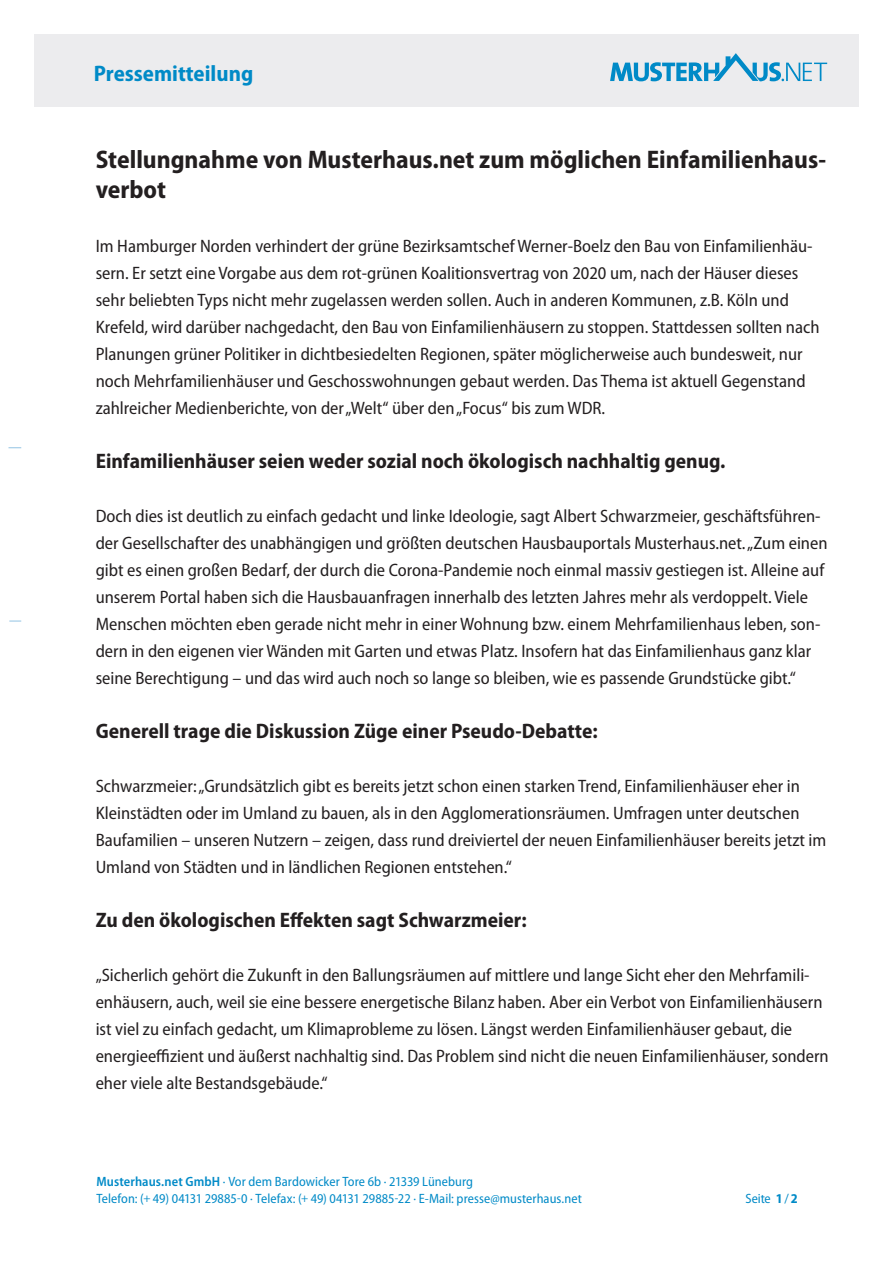
<style>
.page{position:relative;width:893px;height:1263px;background:#fff}
.page>*{position:absolute;margin:0;border:0;box-sizing:border-box;transform-origin:0 0}
.TheSans_Light_10pt{font:700 semi-condensed 25.5px/30px "Myriad Pro";color:#231f20}
.t1{font:700 semi-condensed 22.5px "Myriad Pro";color:#008ac7}
.TheSans_Light_10pt-2{font:700 semi-condensed 21px "Myriad Pro";color:#231f20}
.TheSans_Light_10pt-3{font:semi-condensed 18px/27px "Myriad Pro";color:#231f20}
.t2{font:semi-condensed 13.5px/16.5px "Myriad Pro";letter-spacing:.005em;color:#008ac7}
.s1{font-weight:600}
.s2{font-size:12px}
.s3{font-weight:700}
</style>
<div class="page">
<div style="left:34px;top:34px;width:825px;height:72px;background:#ececee"></div>
<svg style="left:610px;top:53px;width:217px;height:28px"></svg>
<svg style="left:9px;top:447px;width:12px;height:1px"></svg>
<svg style="left:9px;top:621px;width:12px;height:1px"></svg>
<p class="t1" style="left:94px;top:61px;width:161px">Pressemitteilung</p>
<p class="TheSans_Light_10pt" style="left:96px;top:145px;width:732px">Stellungnahme von Musterhaus.net zum möglichen Einfamilienhaus&shy;verbot</p>
<p class="TheSans_Light_10pt-3" style="left:96px;top:233px;width:725px">Im Hamburger Norden verhindert der grüne Bezirksamtschef Werner-Boelz den Bau von Einfamilienhäu&shy;sern. Er setzt eine Vorgabe aus dem rot-grünen Koalitionsvertrag von 2020 um, nach der Häuser dieses sehr beliebten Typs nicht mehr zugelassen werden sollen. Auch in anderen Kommunen, z.B. Köln und Krefeld, wird darüber nachgedacht, den Bau von Einfamilienhäusern zu stoppen. Stattdessen sollten nach Planungen grüner Politiker in dichtbesiedelten Regionen, später möglicherweise auch bundesweit, nur noch Mehrfamilienhäuser und Geschosswohnungen gebaut werden. Das Thema ist aktuell Gegenstand zahlreicher Medienberichte, von der „Welt“ über den „Focus“ bis zum WDR.</p>
<p class="TheSans_Light_10pt-2" style="left:96px;top:449px;width:631px">Einfamilienhäuser seien weder sozial noch ökologisch nachhaltig genug.</p>
<p class="TheSans_Light_10pt-3" style="left:96px;top:503px;width:733px">Doch dies ist deutlich zu einfach gedacht und linke Ideologie, sagt Albert Schwarzmeier, geschäftsführen&shy;der Gesellschafter des unabhängigen und größten deutschen Hausbauportals Musterhaus.net. „Zum einen gibt es einen großen Bedarf, der durch die Corona-Pandemie noch einmal massiv gestiegen ist. Alleine auf unserem Portal haben sich die Hausbauanfragen innerhalb des letzten Jahres mehr als verdoppelt. Viele Menschen möchten eben gerade nicht mehr in einer Wohnung bzw. einem Mehrfamilienhaus leben, son&shy;dern in den eigenen vier Wänden mit Garten und etwas Platz. Insofern hat das Einfamilienhaus ganz klar seine Berechtigung – und das wird auch noch so lange so bleiben, wie es passende Grundstücke gibt.“</p>
<p class="TheSans_Light_10pt-2" style="left:96px;top:719px;width:504px">Generell trage die Diskussion Züge einer Pseudo-Debatte:</p>
<p class="TheSans_Light_10pt-3" style="left:96px;top:773px;width:732px">Schwarzmeier: „Grundsätzlich gibt es bereits jetzt schon einen starken Trend, Einfamilienhäuser eher in Kleinstädten oder im Umland zu bauen, als in den Agglomerationsräumen. Umfragen unter deutschen Baufamilien – unseren Nutzern – zeigen, dass rund dreiviertel der neuen Einfamilienhäuser bereits jetzt im Umland von Städten und in ländlichen Regionen entstehen.“</p>
<p class="TheSans_Light_10pt-2" style="left:96px;top:908px;width:432px">Zu den ökologischen Effekten sagt Schwarzmeier:</p>
<p class="TheSans_Light_10pt-3" style="left:96px;top:962px;width:735px">„Sicherlich gehört die Zukunft in den Ballungsräumen auf mittlere und lange Sicht eher den Mehrfamili&shy;enhäusern, auch, weil sie eine bessere energetische Bilanz haben. Aber ein Verbot von Einfamilienhäusern ist viel zu einfach gedacht, um Klimaprobleme zu lösen. Längst werden Einfamilienhäuser gebaut, die energieeffizient und äußerst nachhaltig sind. Das Problem sind nicht die neuen Einfamilienhäuser, sondern eher viele alte Bestandsgebäude.“</p>
<p class="t2" style="left:96px;top:1174px;width:487px"><span class="s1">Musterhaus.net GmbH</span> · Vor dem Bardowicker Tore 6b · 21339 Lüneburg<br>Telefon: (<span class="s2">+</span> 49) 04131 29885<span class="s2">-</span>0 · Telefax: (<span class="s2">+</span> 49) 04131 29885<span class="s2">-</span>22 · E-Mail: presse@musterhaus.net</p>
<p class="t2" style="left:746px;top:1190px;width:54px">Seite <span class="s3">1</span> / <span class="s3">2</span></p>
</div>
